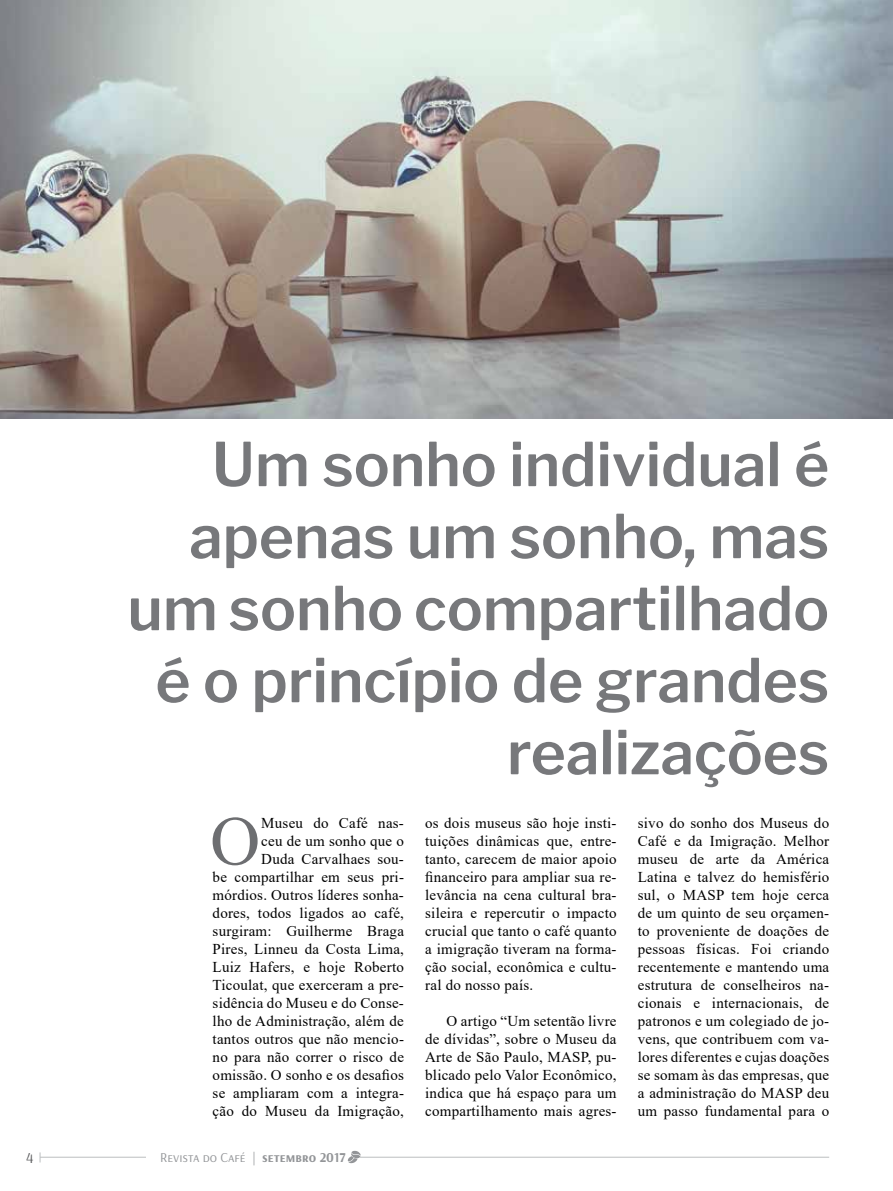
<style>
.page{position:relative;width:893px;height:1191px;background:#fff}
.page>*{position:absolute;margin:0;border:0;box-sizing:border-box;transform-origin:0 0}
.t1{font:69.3px "Times New Roman";color:#6d6e71}
.t2{font:600 60px/72px "Libre Franklin";color:#77787b;text-align:right}
.t3{font:15px/18px "Times New Roman";letter-spacing:.015em;color:#000;text-align:justify}
.t4{font:15px "Arsenal";color:#58595b}
.t5{font:13.5px "Arsenal";color:#939598}
.s1{font-weight:700}
</style>
<div class="page">
<hr style="left:40px;top:1157px;width:789px;height:1px;background:#bcbec0">
<div style="left:146px;top:1148px;width:213px;height:18px;background:#fff"></div>
<svg style="left:348px;top:1150px;width:13px;height:13px"></svg>
<img style="left:0;top:0;width:893px;height:419px">
<h2 class="t2" style="left:128px;top:428px;width:703px">Um sonho individual é apenas um sonho, mas um sonho compartilhado é o princípio de grandes realizações</h2>
<h1 class="t1" style="left:210px;top:792px;width:52px">O</h1>
<p class="t3" style="left:213px;top:814px;width:193px;text-align:right">Museu do Café nas-<br>ceu de um sonho que o<br>Duda Carvalhaes sou-<br>be compartilhar em seus pri&shy;mórdios. Outros líderes sonha&shy;dores, todos ligados ao café, surgiram: Guilherme Braga<br>Pires, Linneu da Costa Lima,<br>Luiz Hafers, e hoje Roberto<br>Ticoulat, que exerceram a pre&shy;sidência do Museu e do Conse&shy;lho de Administração, além de tantos outros que não mencio&shy;no para não correr o risco de omissão. O sonho e os desafios se ampliaram com a integra&shy;ção do Museu da Imigração,</p>
<p class="t3" style="left:425px;top:814px;width:193px">os dois museus são hoje insti&shy;tuições dinâmicas que, entre&shy;tanto, carecem de maior apoio financeiro para ampliar sua re&shy;levância na cena cultural bra&shy;sileira e repercutir o impacto crucial que tanto o café quanto a imigração tiveram na forma&shy;ção social, econômica e cultu&shy;ral do nosso país.</p>
<p class="t3" style="left:638px;top:814px;width:193px">sivo do sonho dos Museus do Café e da Imigração. Melhor museu de arte da América Latina e talvez do hemisfério sul, o MASP tem hoje cerca de um quinto de seu orçamen&shy;to proveniente de doações de pessoas físicas. Foi criando recentemente e mantendo uma estrutura de conselheiros na&shy;cionais e internacionais, de patronos e um colegiado de jo&shy;vens, que contribuem com va&shy;lores diferentes e cujas doações se somam às das empresas, que a administração do MASP deu um passo fundamental para o</p>
<p class="t3" style="left:425px;top:1012px;width:193px;text-indent:21px">O artigo “Um setentão livre de dívidas”, sobre o Museu da Arte de São Paulo, MASP, pu&shy;blicado pelo Valor Econômico, indica que há espaço para um compartilhamento mais agres-</p>
<p class="t4" style="left:26px;top:1147px;width:9px">4</p>
<p class="t5" style="left:160px;top:1147px;width:187px">Revista do Café | <span class="s1">setembro 2017</span></p>
</div>
